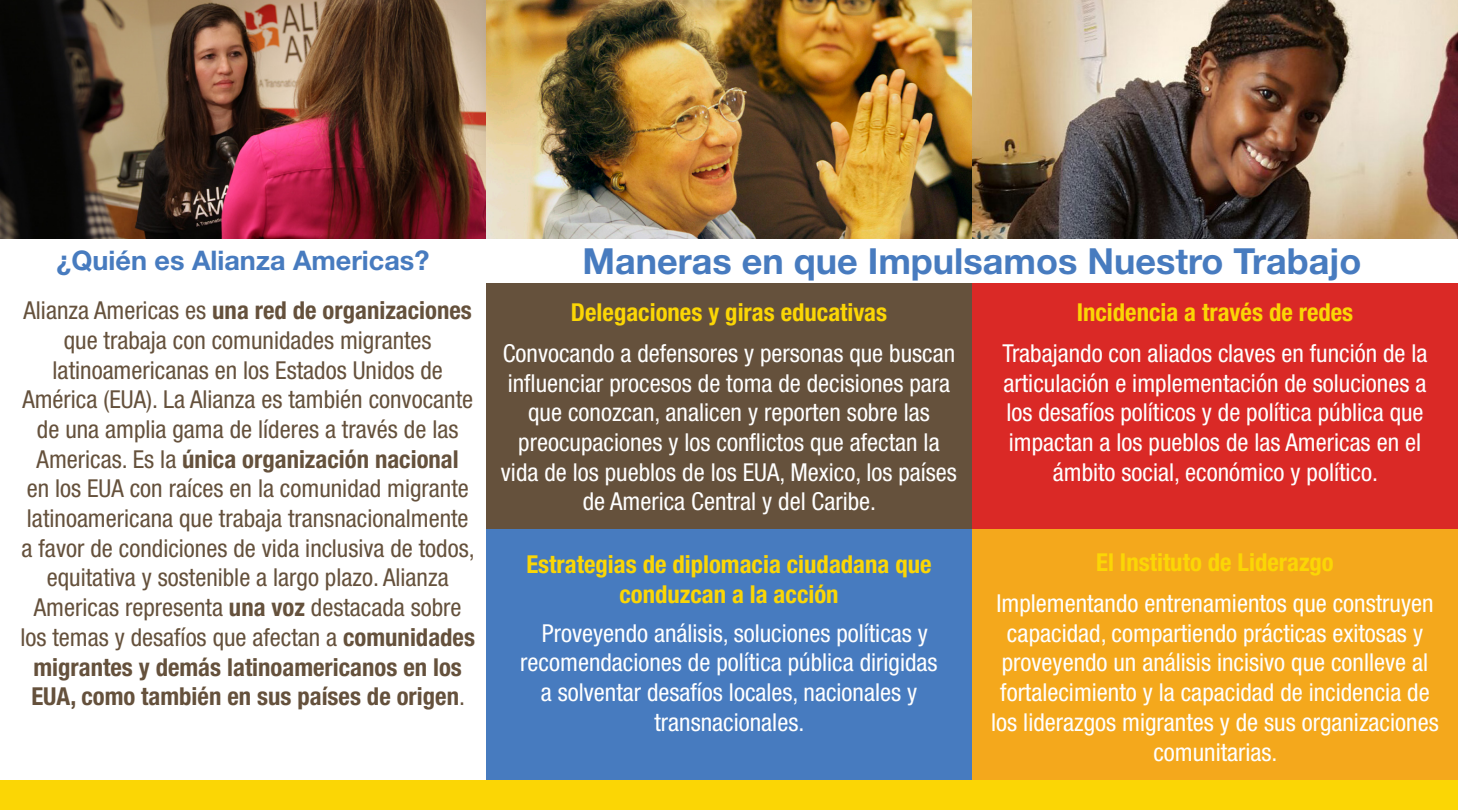
<style>
.page{position:relative;width:1458px;height:810px;background:#fff}
.page>*{position:absolute;margin:0;border:0;box-sizing:border-box;transform-origin:0 0}
.t1{font:700 36px "Helvetica Neue LT Std";color:#477bbf}
.t2{font:700 27px "Helvetica Neue LT Std";color:#477bbf}
.t3{font:condensed 24.75px/29.7px "Helvetica Neue LT Std";color:#fff;text-align:center}
.t4{font:condensed 24.75px/29.7px "Helvetica Neue LT Std";color:#65513c;text-align:center}
.t5{font:700 condensed 24.75px "Helvetica Neue LT Std";color:#fbd605}
.s1{font-weight:700}
</style>
<div class="page">
<div style="left:972px;top:529px;width:486px;height:252px;background:#f4a81c"></div>
<div style="left:972px;top:283px;width:486px;height:246px;background:#da2926"></div>
<div style="left:486px;top:529px;width:486px;height:252px;background:#477bbf"></div>
<div style="left:486px;top:283px;width:486px;height:246px;background:#65513c"></div>
<div style="left:0;top:781px;width:1458px;height:29px;background:#fbd605"></div>
<img style="left:0;top:0;width:1458px;height:238px">
<p class="t2" style="left:57px;top:244px;width:374px">¿Quién es Alianza Americas?</p>
<p class="t4" style="left:20px;top:295px;width:456px">Alianza Americas es <span class="s1">una red de organizaciones </span>que trabaja con comunidades migrantes latinoamericanas en los Estados Unidos de América (EUA). La Alianza es también convocante de una amplia gama de líderes a través de las Americas. Es la <span class="s1">única organización nacional<br></span>en los EUA con raíces en la comunidad migrante latinoamericana que trabaja transnacionalmente a favor de condiciones de vida inclusiva de todos, equitativa y sostenible a largo plazo. Alianza Americas representa <span class="s1">una voz</span> destacada sobre los temas y desafíos que afectan a <span class="s1">comunidades migrantes y demás latinoamericanos en los EUA, como también en sus países de origen</span>.</p>
<p class="t1" style="left:582px;top:239px;width:781px">Maneras en que Impulsamos Nuestro Trabajo</p>
<p class="t5" style="left:571px;top:297px;width:318px">Delegaciones y giras educativas</p>
<p class="t5" style="left:1077px;top:297px;width:278px">Incidencia a través de redes</p>
<p class="t3" style="left:501px;top:338px;width:458px">Convocando a defensores y personas que buscan influenciar procesos de toma de decisiones para que conozcan, analicen y reporten sobre las preocupaciones y los conflictos que afectan la vida de los pueblos de los EUA, Mexico, los países de America Central y del Caribe.</p>
<p class="t3" style="left:1002px;top:338px;width:427px">Trabajando con aliados claves en función de la articulación e implementación de soluciones a los desafíos políticos y de política pública que impactan a los pueblos de las Americas en el ámbito social, económico y político.</p>
<p class="t5" style="left:526px;top:549px;width:407px">Estrategias de diplomacia ciudadana que</p>
<p class="t5" style="left:1096px;top:547px;width:239px">El Instituto de Liderazgo</p>
<p class="t5" style="left:619px;top:579px;width:221px">conduzcan a la acción</p>
<p class="t3" style="left:991px;top:588px;width:449px">Implementando entrenamientos que construyen capacidad, compartiendo prácticas exitosas y proveyendo un análisis incisivo que conlleve al fortalecimiento y la capacidad de incidencia de los liderazgos migrantes y de sus organizaciones comunitarias.</p>
<p class="t3" style="left:520px;top:618px;width:419px">Proveyendo análisis, soluciones políticas y recomendaciones de política pública dirigidas a solventar desafíos locales, nacionales y transnacionales.</p>
</div>
